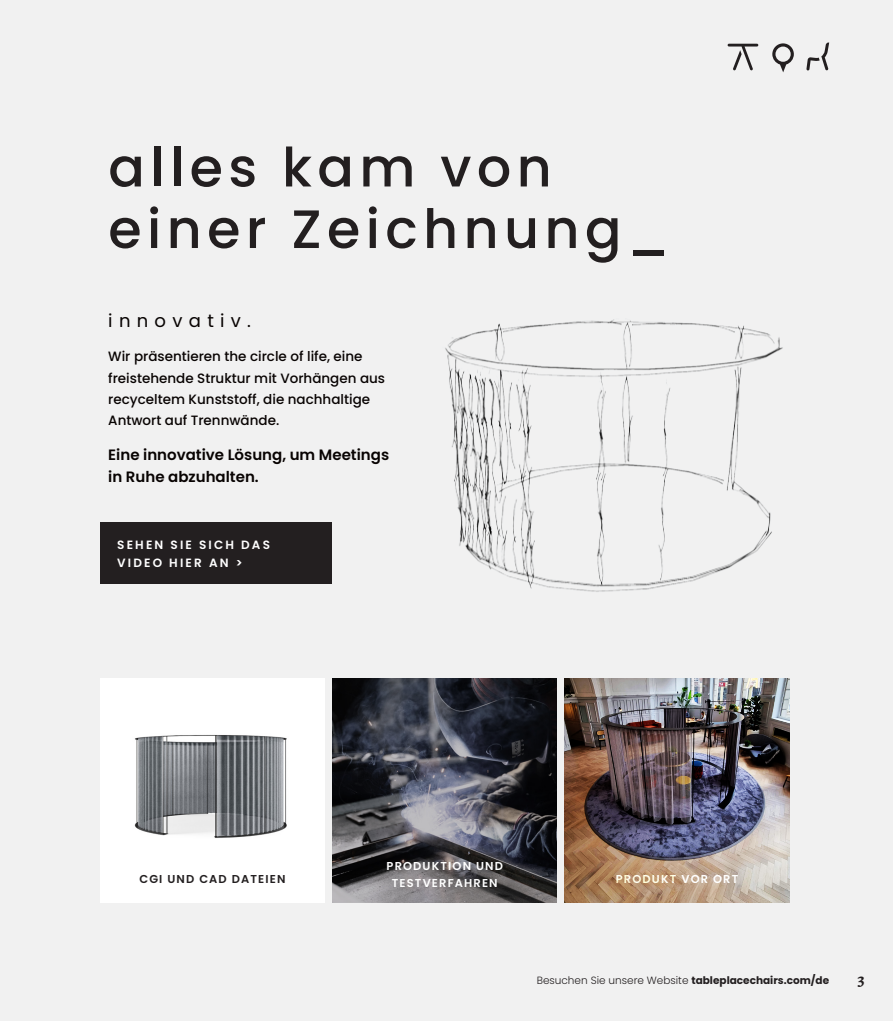
<style>
.page{position:relative;width:893px;height:1021px;background:#fff}
.page>*{position:absolute;margin:0;border:0;box-sizing:border-box;transform-origin:0 0}
.t1{font:500 54px/61.5px "Poppins";letter-spacing:.1em;color:#231f20}
.t2{font:18px "Poppins";letter-spacing:.35em;color:#080302}
.DescriptiveText{font:600 15px/22.5px "Poppins";color:#080302}
.DescriptiveText-2{font:700 13.8px "Poynter Text";color:#231f20}
.DescriptiveText-3{font:500 13.5px/21px "Poppins";color:#080302}
.Feature_Titles{font:600 12px/18px "Poppins";letter-spacing:.18em;color:#fff}
.t3{font:600 11.4px/16.4px "Poppins";letter-spacing:.1em;color:#fff;text-align:center}
.t4{font:600 11.4px "Poppins";letter-spacing:.1em;color:#231f20}
.DescriptiveText-4{font:300 10.5px "Poppins";color:#231f20}
.s1{font-weight:700}
</style>
<div class="page">
<div style="left:0;top:0;width:893px;height:1020px;background:#f1f1f1"></div>
<div style="left:100px;top:678px;width:225px;height:224px;background:#fff"></div>
<img style="left:134px;top:735px;width:153px;height:103px">
<img style="left:333px;top:678px;width:224px;height:224px">
<img style="left:445px;top:319px;width:338px;height:273px">
<svg style="left:728px;top:44px;width:30px;height:26px"></svg>
<svg style="left:772px;top:43px;width:22px;height:29px"></svg>
<svg style="left:806px;top:43px;width:23px;height:27px"></svg>
<img style="left:565px;top:678px;width:224px;height:224px">
<div style="left:100px;top:522px;width:232px;height:62px;background:#231f20"></div>
<p class="t1" style="left:108px;top:137px;width:563px">alles kam von einer Zeichnung_</p>
<p class="t2" style="left:108px;top:310px;width:144px">innovativ.</p>
<p class="DescriptiveText-3" style="left:108px;top:346px;width:278px">Wir präsentieren the circle of life, eine freistehende Struktur mit Vorhängen aus recyceltem Kunststoff, die nachhaltige Antwort auf Trennwände.</p>
<p class="DescriptiveText" style="left:108px;top:443px;width:282px">Eine innovative Lösung, um Meetings in Ruhe abzuhalten.</p>
<p class="Feature_Titles" style="left:117px;top:535px;width:154px">SEHEN SIE SICH DAS<br>VIDEO HIER AN &gt;</p>
<p class="t4" style="left:139px;top:872px;width:148px">CGI UND CAD DATEIEN</p>
<p class="t3" style="left:387px;top:858px;width:118px">PRODUKTION UND<br>TESTVERFAHREN</p>
<p class="t3" style="left:616px;top:870px;width:124px">PRODUKT VOR ORT</p>
<p class="DescriptiveText-4" style="left:537px;top:974px;width:294px">Besuchen Sie unsere Website <span class="s1">tableplacechairs.com/de</span></p>
<p class="DescriptiveText-2" style="left:858px;top:972px;width:9px">3</p>
</div>
